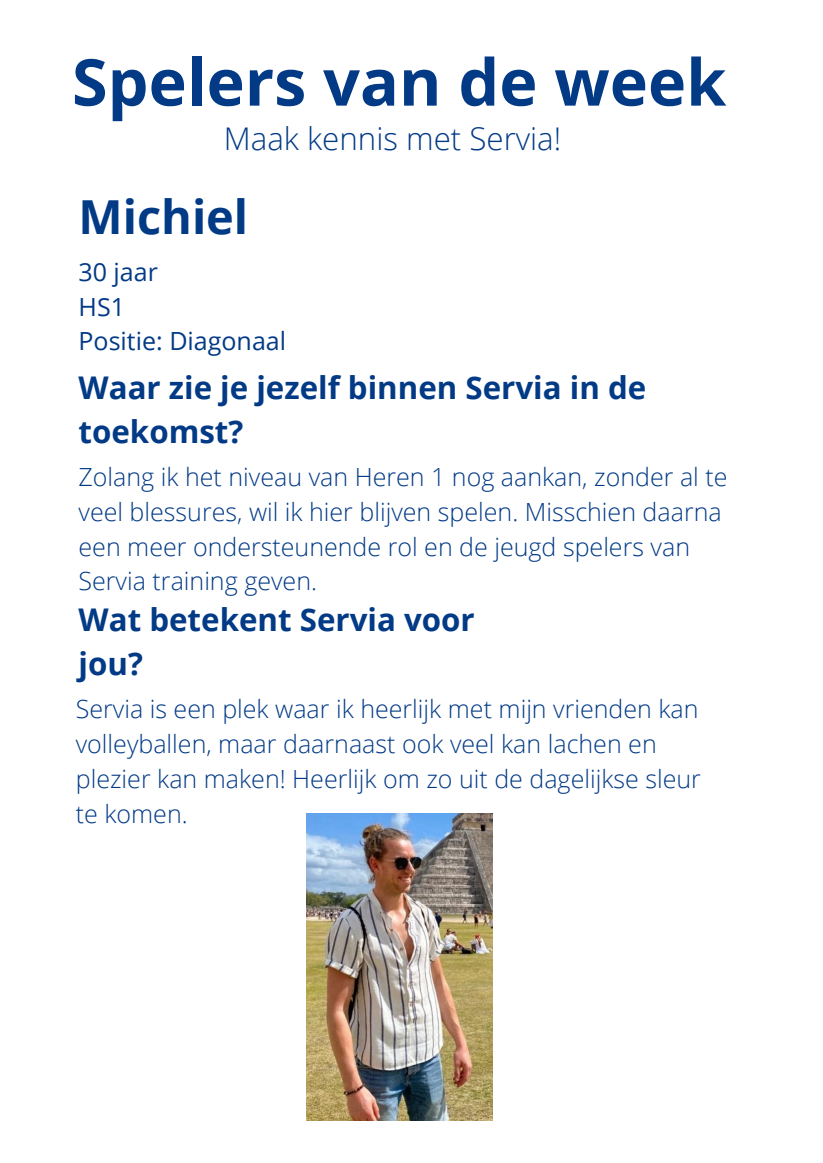
<style>
.page{position:relative;width:823px;height:1163px;background:#fff}
.page>*{position:absolute;margin:0;border:0;box-sizing:border-box;transform-origin:0 0}
.t1{font:700 64.62px "Open Sans";color:#023a86}
.t2{font:700 46.88px "Open Sans";color:#023a86}
.t3{font:700 31.25px/43.6px "Open Sans";color:#023a86}
.t4{font:300 31.25px "Open Sans";color:#023a86}
.t5{font:300 25px/34.7px "Open Sans";color:#023a86}
.t6{font:25px "Open Sans";color:#023a86}
</style>
<div class="page">
<img style="left:306px;top:813px;width:186px;height:307px">
<p class="t1" style="left:72px;top:37px;width:655px">Spelers van de week</p>
<p class="t4" style="left:224px;top:117px;width:339px">Maak kennis met Servia!</p>
<p class="t2" style="left:78px;top:184px;width:171px">Michiel</p>
<p class="t6" style="left:78px;top:254px;width:81px">30 jaar</p>
<p class="t6" style="left:78px;top:289px;width:48px">HS1</p>
<p class="t6" style="left:78px;top:324px;width:209px">Positie: Diagonaal</p>
<p class="t3" style="left:78px;top:365px;width:569px">Waar zie je jezelf binnen Servia in de toekomst?</p>
<p class="t5" style="left:78px;top:459px;width:650px">Zolang ik het niveau van Heren 1 nog aankan, zonder al te veel blessures, wil ik hier blijven spelen. Misschien daarna een meer ondersteunende rol en de jeugd spelers van Servia training geven.</p>
<p class="t3" style="left:78px;top:597px;width:397px">Wat betekent Servia voor jou?</p>
<p class="t5" style="left:76px;top:691px;width:626px">Servia is een plek waar ik heerlijk met mijn vrienden kan volleyballen, maar daarnaast ook veel kan lachen en plezier kan maken! Heerlijk om zo uit de dagelijkse sleur te komen.</p>
</div>
